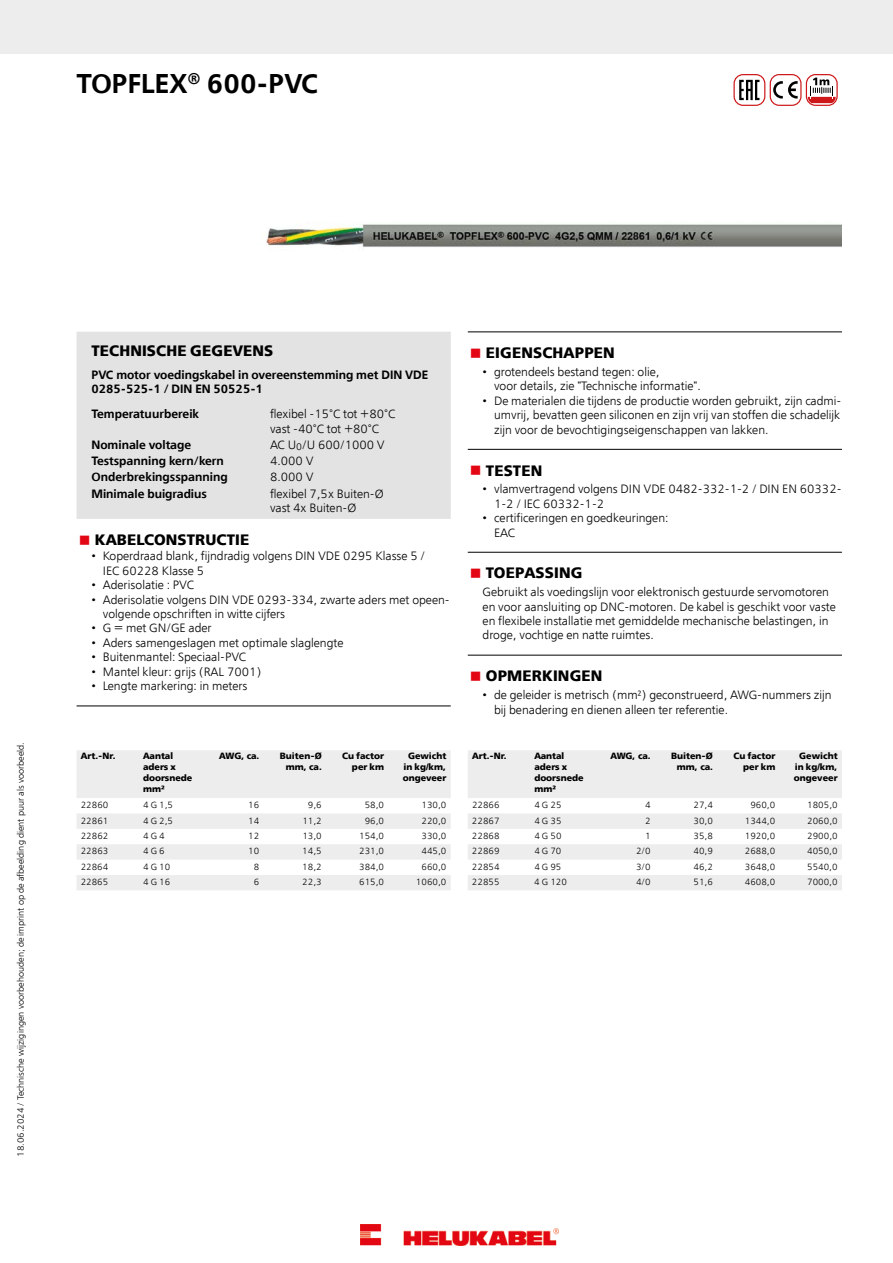
<style>
.page{position:relative;width:893px;height:1263px;background:#fff}
.page>*{position:absolute;margin:0;border:0;box-sizing:border-box;transform-origin:0 0}
.t1{font:600 27px "Free Set";color:#000}
.t2{font:700 15px "Free Set";letter-spacing:.01em;color:#000}
.t3{font:300 12px/14.4px "Free Set";color:#000}
.t4{font:600 12px/14.4px "Free Set";color:#000}
.t5{font:300 9px "Free Set";color:#000}
.t6{font:700 9px/10.8px "Free Set";color:#000;text-align:right}
.s1{color:#e30613}
</style>
<div class="page">
<div style="left:77px;top:332px;width:374px;height:187px;background:#e3e3e3"></div>
<hr style="left:77px;top:706px;width:374px;height:1px;background:#000">
<hr style="left:468px;top:332px;width:374px;height:1px;background:#000">
<hr style="left:468px;top:449px;width:374px;height:1px;background:#000">
<hr style="left:468px;top:552px;width:374px;height:1px;background:#000">
<hr style="left:468px;top:655px;width:374px;height:1px;background:#000">
<svg style="left:77px;top:750px;width:374px;height:140px;fill:#ededed"></svg>
<svg style="left:468px;top:750px;width:374px;height:140px;fill:#ededed"></svg>
<div style="left:0;top:0;width:893px;height:53px;background:#ededed"></div>
<div style="left:733px;top:74px;width:32px;height:32px;border:1px solid #cd1719;border-radius:9px"></div>
<svg style="left:739px;top:80px;width:20px;height:20px"></svg>
<div style="left:770px;top:74px;width:31px;height:32px;border:1px solid #cd1719;border-radius:9px"></div>
<svg style="left:773px;top:81px;width:25px;height:18px"></svg>
<div style="left:806px;top:74px;width:32px;height:32px;border:1px solid #cd1719;border-radius:9px"></div>
<svg style="left:808px;top:78px;width:28px;height:25px"></svg>
<img style="left:266px;top:224px;width:576px;height:23px">
<img style="left:360px;top:1225px;width:198px;height:21px">
<h1 class="t1" style="left:77px;top:66px;width:243px">TOPFLEX<sup>®</sup> 600-PVC</h1>
<p class="t5" style="left:15px;top:1157px;width:416px;rotate:-90deg">18.06.2024 / Technische wijzigingen voorbehouden; de imprint op de afbeelding dient puur als voorbeeld.</p>
<p class="t2" style="left:91px;top:341px;width:183px">TECHNISCHE GEGEVENS</p>
<p class="t4" style="left:91px;top:367px;width:338px">PVC motor voedingskabel in overeenstemming met DIN VDE<br>0285-525-1 / DIN EN 50525-1</p>
<p class="t4" style="left:91px;top:406px;width:109px">Temperatuurbereik</p>
<p class="t3" style="left:270px;top:407px;width:127px">flexibel -15°C tot +80°C vast -40°C tot +80°C</p>
<p class="t4" style="left:91px;top:437px;width:101px">Nominale voltage</p>
<p class="t3" style="left:270px;top:437px;width:116px">AC U<sub>0</sub>/U 600/1000 V</p>
<p class="t4" style="left:91px;top:453px;width:134px">Testspanning kern/kern</p>
<p class="t3" style="left:270px;top:453px;width:45px">4.000 V</p>
<p class="t4" style="left:91px;top:470px;width:138px">Onderbrekingsspanning</p>
<p class="t3" style="left:270px;top:470px;width:45px">8.000 V</p>
<p class="t4" style="left:91px;top:486px;width:117px">Minimale buigradius</p>
<p class="t3" style="left:270px;top:486px;width:115px">flexibel 7,5x Buiten-Ø vast 4x Buiten-Ø</p>
<p class="t2" style="left:79px;top:530px;width:172px"><span class="s1">■</span> KABELCONSTRUCTIE</p>
<p class="t3" style="left:103px;top:549px;width:324px;text-indent:-11px">• Koperdraad blank, fijndradig volgens DIN VDE 0295 Klasse 5 /<br>IEC 60228 Klasse 5</p>
<p class="t3" style="left:91px;top:577px;width:104px">• Aderisolatie : PVC</p>
<p class="t3" style="left:103px;top:592px;width:348px;text-indent:-11px">• Aderisolatie volgens DIN VDE 0293-334, zwarte aders met opeen&shy;volgende opschriften in witte cijfers</p>
<p class="t3" style="left:91px;top:621px;width:122px">• G = met GN/GE ader</p>
<p class="t3" style="left:91px;top:635px;width:254px">• Aders samengeslagen met optimale slaglengte</p>
<p class="t3" style="left:91px;top:650px;width:156px">• Buitenmantel: Speciaal-PVC</p>
<p class="t3" style="left:91px;top:664px;width:172px">• Mantel kleur: grijs (RAL 7001)</p>
<p class="t3" style="left:91px;top:679px;width:157px">• Lengte markering: in meters</p>
<p class="t6" style="left:81px;top:751px;width:36px">Art.-Nr.</p>
<p class="t6" style="left:143px;top:751px;width:51px;text-align:left">Aantal aders x doorsnede mm²</p>
<p class="t6" style="left:219px;top:751px;width:42px">AWG, ca.</p>
<p class="t6" style="left:280px;top:751px;width:43px">Buiten-Ø mm, ca.</p>
<p class="t6" style="left:342px;top:751px;width:43px">Cu factor per km</p>
<p class="t6" style="left:403px;top:751px;width:45px;text-align:justify;text-indent:5px">Gewicht in kg/km, ongeveer</p>
<p class="t5" style="left:81px;top:799px;width:29px">22860</p>
<p class="t5" style="left:143px;top:799px;width:31px">4 G 1,5</p>
<p class="t5" style="left:248px;top:799px;width:13px">16</p>
<p class="t5" style="left:308px;top:799px;width:15px">9,6</p>
<p class="t5" style="left:365px;top:799px;width:21px">58,0</p>
<p class="t5" style="left:422px;top:799px;width:26px">130,0</p>
<p class="t5" style="left:81px;top:815px;width:29px">22861</p>
<p class="t5" style="left:143px;top:815px;width:31px">4 G 2,5</p>
<p class="t5" style="left:248px;top:815px;width:13px">14</p>
<p class="t5" style="left:302px;top:815px;width:21px">11,2</p>
<p class="t5" style="left:365px;top:815px;width:21px">96,0</p>
<p class="t5" style="left:422px;top:815px;width:26px">220,0</p>
<p class="t5" style="left:81px;top:830px;width:29px">22862</p>
<p class="t5" style="left:143px;top:830px;width:23px">4G4</p>
<p class="t5" style="left:248px;top:830px;width:13px">12</p>
<p class="t5" style="left:302px;top:830px;width:21px">13,0</p>
<p class="t5" style="left:359px;top:830px;width:26px">154,0</p>
<p class="t5" style="left:422px;top:830px;width:26px">330,0</p>
<p class="t5" style="left:81px;top:846px;width:29px">22863</p>
<p class="t5" style="left:143px;top:846px;width:23px">4G6</p>
<p class="t5" style="left:248px;top:846px;width:13px">10</p>
<p class="t5" style="left:302px;top:846px;width:21px">14,5</p>
<p class="t5" style="left:359px;top:846px;width:26px">231,0</p>
<p class="t5" style="left:421px;top:846px;width:26px">445,0</p>
<p class="t5" style="left:81px;top:861px;width:29px">22864</p>
<p class="t5" style="left:143px;top:861px;width:29px">4G10</p>
<p class="t5" style="left:254px;top:861px;width:7px">8</p>
<p class="t5" style="left:302px;top:861px;width:21px">18,2</p>
<p class="t5" style="left:359px;top:861px;width:26px">384,0</p>
<p class="t5" style="left:421px;top:861px;width:26px">660,0</p>
<p class="t5" style="left:81px;top:876px;width:29px">22865</p>
<p class="t5" style="left:143px;top:876px;width:29px">4G16</p>
<p class="t5" style="left:254px;top:876px;width:7px">6</p>
<p class="t5" style="left:302px;top:876px;width:21px">22,3</p>
<p class="t5" style="left:359px;top:876px;width:26px">615,0</p>
<p class="t5" style="left:416px;top:876px;width:32px">1060,0</p>
<p class="t2" style="left:470px;top:343px;width:146px"><span class="s1">■</span> EIGENSCHAPPEN</p>
<p class="t3" style="left:494px;top:364px;width:208px;text-indent:-11px">• grotendeels bestand tegen: olie,<br>voor details, zie "Technische informatie".</p>
<p class="t3" style="left:494px;top:393px;width:349px;text-align:justify;text-indent:-11px">• De materialen die tijdens de productie worden gebruikt, zijn cadmi&shy;umvrij, bevatten geen siliconen en zijn vrij van stoffen die schadelijk zijn voor de bevochtigingseigenschappen van lakken.</p>
<p class="t2" style="left:470px;top:461px;width:74px"><span class="s1">■</span> TESTEN</p>
<p class="t3" style="left:494px;top:482px;width:349px;text-indent:-11px">• vlamvertragend volgens DIN VDE 0482-332-1-2 / DIN EN 60332-<br>1-2 / IEC 60332-1-2</p>
<p class="t3" style="left:494px;top:511px;width:176px;text-indent:-11px">• certificeringen en goedkeuringen:<br>EAC</p>
<p class="t2" style="left:470px;top:563px;width:114px"><span class="s1">■</span> TOEPASSING</p>
<p class="t3" style="left:483px;top:585px;width:355px">Gebruikt als voedingslijn voor elektronisch gestuurde servomotoren en voor aansluiting op DNC-motoren. De kabel is geschikt voor vaste en flexibele installatie met gemiddelde mechanische belastingen, in droge, vochtige en natte ruimtes.</p>
<p class="t2" style="left:470px;top:666px;width:134px"><span class="s1">■</span> OPMERKINGEN</p>
<p class="t3" style="left:494px;top:688px;width:339px;text-indent:-11px">• de geleider is metrisch (mm²) geconstrueerd, AWG-nummers zijn bij benadering en dienen alleen ter referentie.</p>
<p class="t6" style="left:472px;top:751px;width:36px">Art.-Nr.</p>
<p class="t6" style="left:534px;top:751px;width:51px;text-align:left">Aantal aders x doorsnede mm²</p>
<p class="t6" style="left:610px;top:751px;width:42px">AWG, ca.</p>
<p class="t6" style="left:671px;top:751px;width:43px">Buiten-Ø mm, ca.</p>
<p class="t6" style="left:733px;top:751px;width:43px">Cu factor per km</p>
<p class="t6" style="left:794px;top:751px;width:45px;text-align:center">Gewicht in kg/km, ongeveer</p>
<p class="t5" style="left:472px;top:799px;width:29px">22866</p>
<p class="t5" style="left:534px;top:799px;width:29px">4G25</p>
<p class="t5" style="left:645px;top:799px;width:7px">4</p>
<p class="t5" style="left:694px;top:799px;width:21px">27,4</p>
<p class="t5" style="left:750px;top:799px;width:26px">960,0</p>
<p class="t5" style="left:807px;top:799px;width:32px">1805,0</p>
<p class="t5" style="left:472px;top:815px;width:29px">22867</p>
<p class="t5" style="left:534px;top:815px;width:29px">4G35</p>
<p class="t5" style="left:645px;top:815px;width:7px">2</p>
<p class="t5" style="left:693px;top:815px;width:21px">30,0</p>
<p class="t5" style="left:745px;top:815px;width:32px">1344,0</p>
<p class="t5" style="left:807px;top:815px;width:32px">2060,0</p>
<p class="t5" style="left:472px;top:830px;width:29px">22868</p>
<p class="t5" style="left:534px;top:830px;width:29px">4G50</p>
<p class="t5" style="left:645px;top:830px;width:7px">1</p>
<p class="t5" style="left:693px;top:830px;width:21px">35,8</p>
<p class="t5" style="left:745px;top:830px;width:32px">1920,0</p>
<p class="t5" style="left:807px;top:830px;width:32px">2900,0</p>
<p class="t5" style="left:472px;top:846px;width:29px">22869</p>
<p class="t5" style="left:534px;top:846px;width:29px">4G70</p>
<p class="t5" style="left:636px;top:846px;width:16px">2/0</p>
<p class="t5" style="left:693px;top:846px;width:21px">40,9</p>
<p class="t5" style="left:745px;top:846px;width:32px">2688,0</p>
<p class="t5" style="left:807px;top:846px;width:32px">4050,0</p>
<p class="t5" style="left:472px;top:861px;width:29px">22854</p>
<p class="t5" style="left:534px;top:861px;width:29px">4G95</p>
<p class="t5" style="left:636px;top:861px;width:16px">3/0</p>
<p class="t5" style="left:693px;top:861px;width:21px">46,2</p>
<p class="t5" style="left:745px;top:861px;width:32px">3648,0</p>
<p class="t5" style="left:807px;top:861px;width:32px">5540,0</p>
<p class="t5" style="left:472px;top:876px;width:29px">22855</p>
<p class="t5" style="left:534px;top:876px;width:34px">4 G 120</p>
<p class="t5" style="left:636px;top:876px;width:16px">4/0</p>
<p class="t5" style="left:693px;top:876px;width:21px">51,6</p>
<p class="t5" style="left:745px;top:876px;width:32px">4608,0</p>
<p class="t5" style="left:807px;top:876px;width:32px">7000,0</p>
</div>
